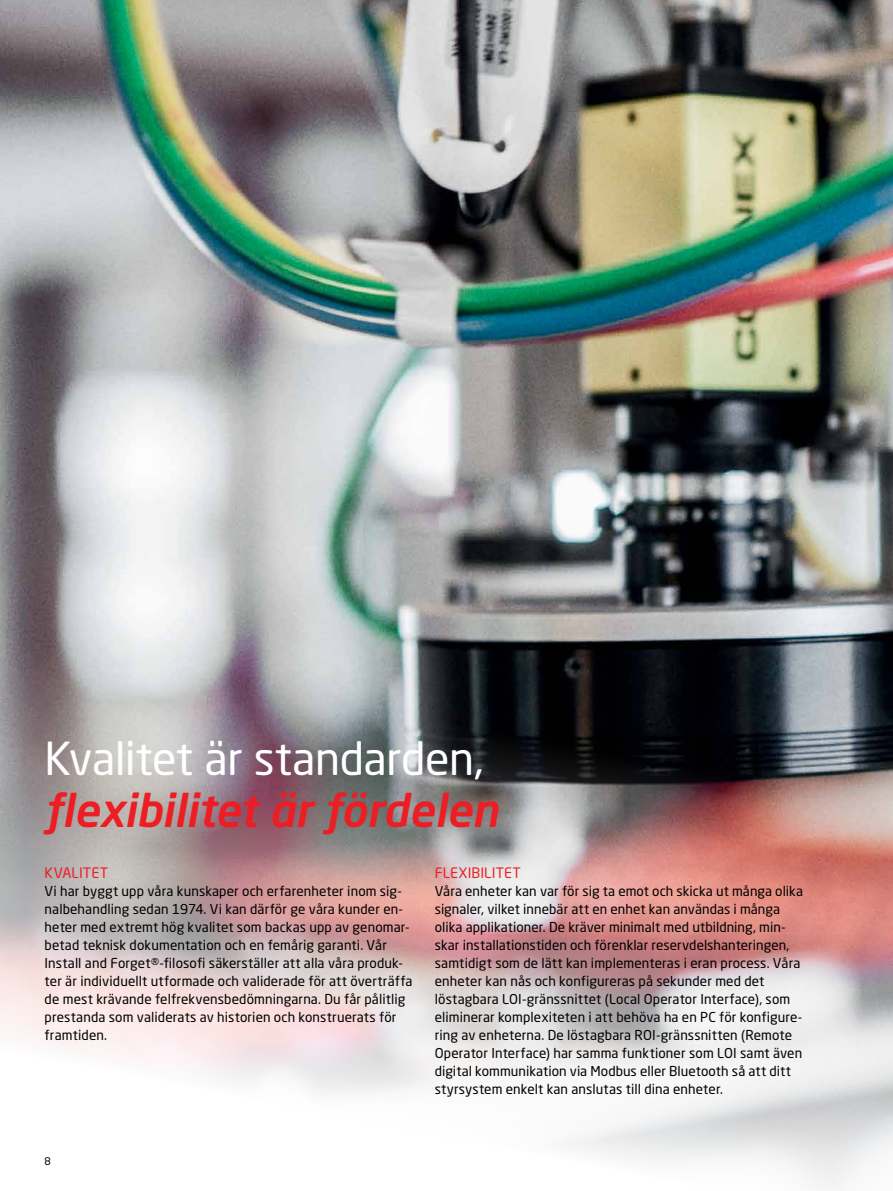
<style>
.page{position:relative;width:893px;height:1191px;background:#fff}
.page>*{position:absolute;margin:0;border:0;box-sizing:border-box;transform-origin:0 0}
.t1{font:italic 500 45px "Neo Sans Pro";letter-spacing:-.005em;color:#ed1d24}
.t2{font:45px "Neo Sans Pro";letter-spacing:-.015em;color:#fff}
.t3{font:14.25px "Neo Sans Pro";letter-spacing:.01em;color:#ed1d24}
.t4{font:13.5px/18px "Neo Sans Pro";letter-spacing:.005em;color:#000}
.t5{font:10.5px "Neo Sans Pro";color:#000}
</style>
<div class="page">
<img style="left:0;top:0;width:893px;height:556px">
<img style="left:0;top:556px;width:893px;height:633px">
<h1 class="t2" style="left:45px;top:730px;width:441px">Kvalitet är standarden,</h1>
<h1 class="t1" style="left:45px;top:782px;width:455px">flexibilitet är fördelen</h1>
<p class="t3" style="left:45px;top:863px;width:65px">KVALITET</p>
<p class="t4" style="left:45px;top:881px;width:369px">Vi har byggt upp våra kunskaper och erfarenheter inom sig&shy;nalbehandling sedan 1974. Vi kan därför ge våra kunder en&shy;heter med extremt hög kvalitet som backas upp av genomar&shy;betad teknisk dokumentation och en femårig garanti. Vår Install and Forget®-filosofi säkerställer att alla våra produk&shy;ter är individuellt utformade och validerade för att överträffa de mest krävande felfrekvensbedömningarna. Du får pålitlig prestanda som validerats av historien och konstruerats för framtiden.</p>
<p class="t3" style="left:435px;top:863px;width:88px">FLEXIBILITET</p>
<p class="t4" style="left:435px;top:881px;width:370px">Våra enheter kan var för sig ta emot och skicka ut många olika signaler, vilket innebär att en enhet kan användas i många olika applikationer. De kräver minimalt med utbildning, min&shy;skar installationstiden och förenklar reservdelshanteringen, samtidigt som de lätt kan implementeras i eran process. Våra enheter kan nås och konfigureras på sekunder med det löstagbara LOI-gränssnittet (Local Operator Interface), som eliminerar komplexiteten i att behöva ha en PC för konfigure&shy;ring av enheterna. De löstagbara ROI-gränssnitten (Remote Operator Interface) har samma funktioner som LOI samt även digital kommunikation via Modbus eller Bluetooth så att ditt styrsystem enkelt kan anslutas till dina enheter.</p>
<p class="t5" style="left:45px;top:1154px;width:8px">8</p>
</div>
